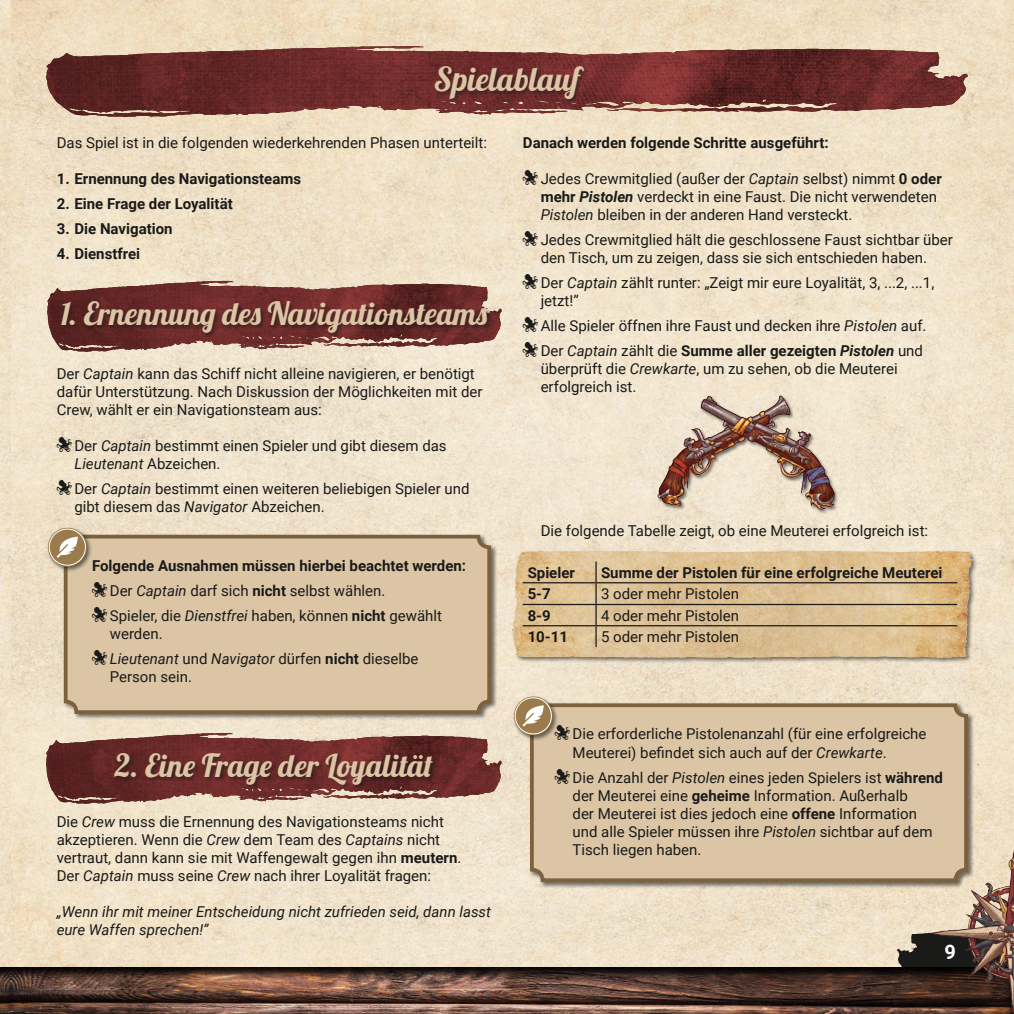
<style>
.page{position:relative;width:1014px;height:1014px;background:#fff}
.page>*{position:absolute;margin:0;border:0;box-sizing:border-box;transform-origin:0 0}
.t1{font:32.5px "Lobster";color:#dbc5a5}
.t2{font:31.25px "Lobster";color:#dbc5a5}
.t3{font:700 20px "Roboto";color:#fff}
.t4{font:15px/18px "Roboto";color:#1a1a19}
.t5{font:700 15px/25.1px "Roboto";color:#1a1a19}
.t6{font:italic 15px/18px "Roboto";color:#1a1a19}
.s1{font-style:italic}
.s2{font-weight:700}
.s3{font-weight:700;font-style:italic}
.s4{font-weight:400}
.s5{font-weight:400;font-style:italic}
</style>
<div class="page">
<img style="left:0;top:0;width:1013px;height:967px">
<svg style="left:0;top:967px;width:10px;height:46px"></svg>
<svg style="left:896px;top:929px;width:34px;height:38px"></svg>
<svg style="left:10px;top:967px;width:920px;height:46px;background:#5b4036"></svg>
<img style="left:930px;top:849px;width:83px;height:164px">
<svg style="left:46px;top:46px;width:921px;height:71px;background:#844f49"></svg>
<img style="left:46px;top:46px;width:353px;height:28px">
<div style="left:433px;top:65px;width:157px;height:40px;background:#1a1a19;opacity:.6"></div>
<div style="left:62px;top:533px;width:435px;height:187px;background:#1a1a19;opacity:.6"></div>
<div style="left:66px;top:536px;width:423px;height:176px;background:#dbc5a5;border-radius:11px"></div>
<div style="left:64px;top:534px;width:427px;height:180px;border:4px solid #7c613c;border-radius:11px"></div>
<div style="left:511px;top:549px;width:468px;height:115px;background:#1a1a19;opacity:.6"></div>
<svg style="left:512px;top:551px;width:461px;height:107px;background:#dabd90"></svg>
<img style="left:649px;top:551px;width:158px;height:1px">
<div style="left:528px;top:702px;width:445px;height:186px;background:#1a1a19;opacity:.6"></div>
<div style="left:532px;top:705px;width:433px;height:175px;background:#dbc5a5;border-radius:11px"></div>
<div style="left:530px;top:703px;width:437px;height:179px;border:4px solid #7c613c;border-radius:11px"></div>
<hr style="left:522px;top:582px;width:74px;height:1px;background:#1a1a19">
<hr style="left:596px;top:582px;width:361px;height:1px;background:#1a1a19">
<hr style="left:522px;top:604px;width:74px;height:1px;background:#1a1a19">
<hr style="left:596px;top:604px;width:361px;height:1px;background:#1a1a19">
<hr style="left:522px;top:625px;width:74px;height:1px;background:#1a1a19">
<hr style="left:596px;top:625px;width:361px;height:1px;background:#1a1a19">
<svg style="left:595px;top:561px;width:1px;height:86px"></svg>
<div style="left:47px;top:526px;width:46px;height:46px;background:#1a1a19;opacity:.6"></div>
<svg style="left:46px;top:526px;width:43px;height:42px;background:#bca889"></svg>
<div style="left:513px;top:695px;width:45px;height:46px;background:#1a1a19;opacity:.6"></div>
<svg style="left:46px;top:732px;width:455px;height:71px;background:#8f6059"></svg>
<div style="left:113px;top:752px;width:326px;height:38px;background:#1a1a19;opacity:.6"></div>
<svg style="left:47px;top:281px;width:454px;height:71px;background:#9a6e65"></svg>
<div style="left:60px;top:300px;width:433px;height:38px;background:#1a1a19;opacity:.6"></div>
<div style="left:657px;top:395px;width:181px;height:119px;background:#1a1a19;opacity:.6"></div>
<img style="left:658px;top:395px;width:176px;height:114px">
<svg style="left:57px;top:436px;width:15px;height:16px"></svg>
<svg style="left:57px;top:479px;width:15px;height:16px"></svg>
<svg style="left:512px;top:694px;width:58px;height:46px"></svg>
<svg style="left:523px;top:169px;width:15px;height:16px"></svg>
<svg style="left:523px;top:230px;width:15px;height:16px"></svg>
<svg style="left:523px;top:274px;width:15px;height:15px"></svg>
<svg style="left:523px;top:317px;width:15px;height:15px"></svg>
<svg style="left:523px;top:342px;width:15px;height:15px"></svg>
<h1 class="t1" style="left:434px;top:58px;width:147px">Spielablauf</h1>
<p class="t4" style="left:57px;top:133px;width:432px">Das Spiel ist in die folgenden wiederkehrenden Phasen unterteilt:</p>
<p class="t5" style="left:57px;top:165px;width:246px">1. Ernennung des Navigationsteams</p>
<p class="t5" style="left:57px;top:190px;width:177px">2. Eine Frage der Loyalität</p>
<p class="t5" style="left:57px;top:215px;width:117px">3. Die Navigation</p>
<p class="t5" style="left:57px;top:240px;width:85px">4. Dienstfrei</p>
<p class="t5" style="left:523px;top:129px;width:307px">Danach werden folgende Schritte ausgeführt:</p>
<p class="t4" style="left:540px;top:169px;width:402px">Jedes Crewmitglied (außer der <span class="s1">Captain</span> selbst) nimmt <span class="s2">0 oder mehr</span> <span class="s3">Pistolen</span> verdeckt in eine Faust. Die nicht verwendeten<br><span class="s1">Pistolen</span> bleiben in der anderen Hand versteckt.</p>
<p class="t4" style="left:540px;top:230px;width:413px">Jedes Crewmitglied hält die geschlossene Faust sichtbar über den Tisch, um zu zeigen, dass sie sich entschieden haben.</p>
<p class="t4" style="left:540px;top:273px;width:395px">Der <span class="s1">Captain</span> zählt runter: „Zeigt mir eure Loyalität, 3, ...2, ...1, jetzt!”</p>
<p class="t4" style="left:540px;top:312px;width:387px;line-height:25.1px">Alle Spieler öffnen ihre Faust und decken ihre <span class="s1">Pistolen</span> auf.<br>Der <span class="s1">Captain</span> zählt die <span class="s2">Summe aller gezeigten</span> <span class="s3">Pistolen</span> und</p>
<p class="t4" style="left:540px;top:359px;width:358px">überprüft die <span class="s1">Crewkarte</span>, um zu sehen, ob die Meuterei erfolgreich ist.</p>
<h2 class="t2" style="left:61px;top:293px;width:428px">1. Ernennung des Navigationsteams</h2>
<p class="t4" style="left:57px;top:364px;width:427px">Der <span class="s1">Captain</span> kann das Schiff nicht alleine navigieren, er benötigt dafür Unterstützung. Nach Diskussion der Möglichkeiten mit der<br>Crew, wählt er ein Navigationsteam aus:</p>
<p class="t4" style="left:74px;top:436px;width:374px">Der <span class="s1">Captain</span> bestimmt einen Spieler und gibt diesem das<br><span class="s1">Lieutenant</span> Abzeichen.</p>
<p class="t4" style="left:74px;top:479px;width:396px">Der <span class="s1">Captain</span> bestimmt einen weiteren beliebigen Spieler und gibt diesem das <span class="s1">Navigator</span> Abzeichen.</p>
<p class="t5" style="left:110px;top:552px;width:358px;text-indent:-18px">Folgende Ausnahmen müssen hierbei beachtet werden:<br><span class="s4">Der</span> <span class="s5">Captain</span> <span class="s4">darf sich</span> nicht <span class="s4">selbst wählen.<br>Spieler, die</span> <span class="s5">Dienstfrei</span> <span class="s4">haben, können</span> nicht <span class="s4">gewählt</span></p>
<p class="t4" style="left:110px;top:620px;width:310px;line-height:25.1px">werden.<br><span class="s1">Lieutenant</span> und <span class="s1">Navigator</span> dürfen <span class="s2">nicht</span> dieselbe</p>
<p class="t4" style="left:110px;top:667px;width:84px">Person sein.</p>
<h2 class="t2" style="left:115px;top:745px;width:319px">2. Eine Frage der Loyalität</h2>
<p class="t4" style="left:57px;top:811px;width:406px">Die <span class="s1">Crew</span> muss die Ernennung des Navigationsteam<span class="s1">s</span> nicht akzeptieren. Wenn die <span class="s1">Crew</span> dem Team des <span class="s1">Captains</span> nicht vertraut, dann kann sie mit Waffengewalt gegen ihn <span class="s2">meutern</span>.<br>Der <span class="s1">Captain</span> muss seine <span class="s1">Crew</span> nach ihrer Loyalität fragen:</p>
<p class="t6" style="left:57px;top:901px;width:436px">„Wenn ihr mit meiner Entscheidung nicht zufrieden seid, dann lasst eure Waffen sprechen!”</p>
<p class="t4" style="left:540px;top:521px;width:389px">Die folgende Tabelle zeigt, ob eine Meuterei erfolgreich ist:</p>
<p class="t5" style="left:527px;top:559px;width:49px">Spieler</p>
<p class="t5" style="left:601px;top:559px;width:343px">Summe der Pistolen für eine erfolgreiche Meuterei</p>
<p class="t5" style="left:527px;top:580px;width:25px">5-7</p>
<p class="t4" style="left:601px;top:584px;width:140px">3 oder mehr Pistolen</p>
<p class="t5" style="left:527px;top:602px;width:25px">8-9</p>
<p class="t4" style="left:601px;top:605px;width:140px">4 oder mehr Pistolen</p>
<p class="t5" style="left:527px;top:623px;width:42px">10-11</p>
<p class="t4" style="left:601px;top:627px;width:140px">5 oder mehr Pistolen</p>
<p class="t4" style="left:572px;top:724px;width:355px">Die erforderliche Pistolenanzahl (für eine erfolgreiche<br>Meuterei) befindet sich auch auf der <span class="s1">Crewkarte</span>.</p>
<p class="t4" style="left:572px;top:767px;width:372px">Die Anzahl der <span class="s1">Pistolen</span> eines jeden Spielers ist <span class="s2">während </span>der Meuterei eine <span class="s2">geheime</span> Information. Außerhalb<br>der Meuterei ist dies jedoch eine <span class="s2">offene</span> Information und alle Spieler müssen ihre <span class="s1">Pistolen</span> sichtbar auf dem Tisch liegen haben.</p>
<h3 class="t3" style="left:944px;top:937px;width:13px">9</h3>
</div>
